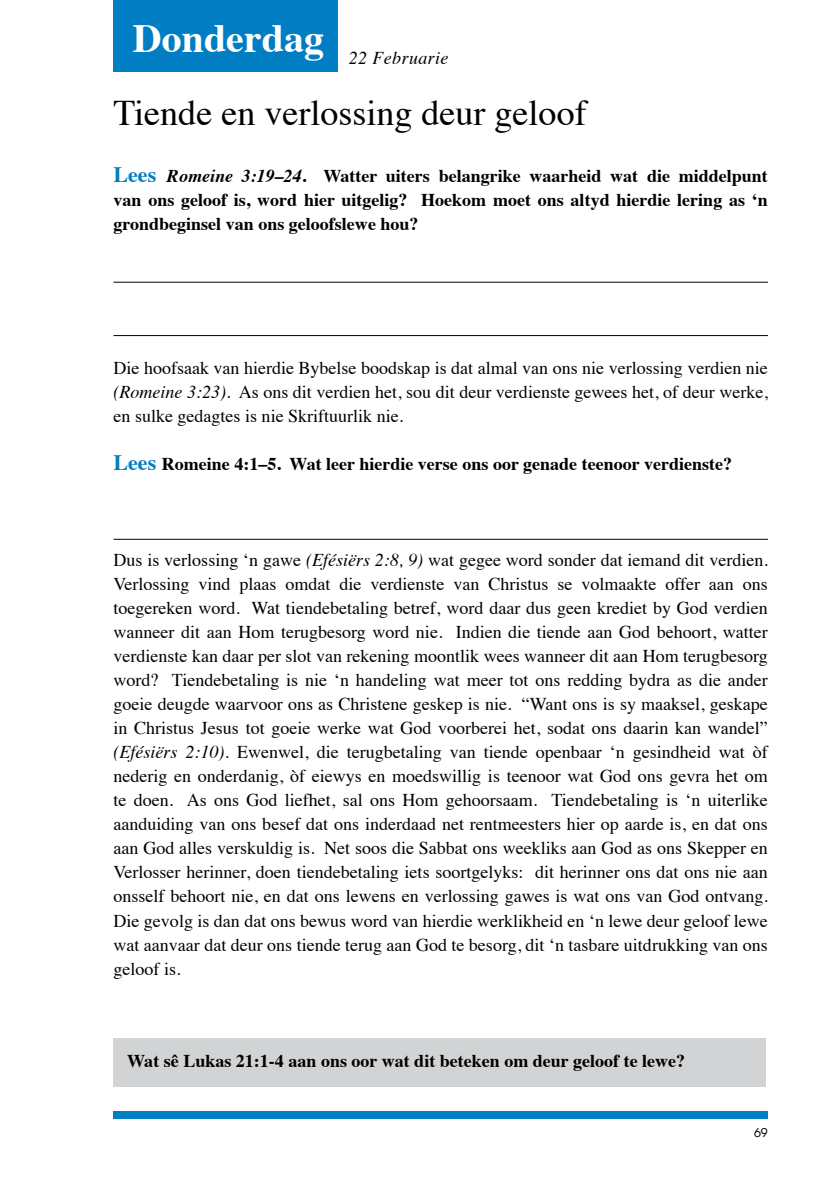
<style>
.page{position:relative;width:840px;height:1191px;background:#fff}
.page>*{position:absolute;margin:0;border:0;box-sizing:border-box;transform-origin:0 0}
.t1{font:700 40px "Times";color:#fff}
.t2{font:36px "Times";color:#000}
.t3{font:18px/24px "Times";color:#000;text-align:justify}
.t4{font:700 18px/24px "Times";color:#000;text-align:justify}
.t5{font:italic 18px "Times";letter-spacing:.02em;color:#000}
.t6{font:12px "ITC Avant Garde Std";color:#000}
.s1{font-size:22px;color:#007dc3}
.s2{font-style:italic}
</style>
<div class="page">
<div style="left:113px;top:1111px;width:654px;height:8px;background:#007dc3"></div>
<div style="left:113px;top:0;width:225px;height:71px;background:#007dc3"></div>
<hr style="left:113px;top:282px;width:654px;height:1px;background:#000">
<hr style="left:113px;top:539px;width:654px;height:1px;background:#000">
<hr style="left:113px;top:335px;width:654px;height:1px;background:#000">
<div style="left:113px;top:1038px;width:652px;height:49px;background:#d1d3d4"></div>
<h1 class="t1" style="left:133px;top:0;width:193px">Donderdag</h1>
<p class="t5" style="left:349px;top:42px;width:101px">22 Februarie</p>
<h2 class="t2" style="left:113px;top:80px;width:474px">Tiende en verlossing deur geloof</h2>
<p class="t4" style="left:113px;top:162px;width:655px"><span class="s1">Lees</span> <span class="s2">Romeine 3:19–24</span>. Watter uiters belangrike waarheid wat die middelpunt van ons geloof is, word hier uitgelig? Hoekom moet ons altyd hierdie lering as ‘n grondbeginsel van ons geloofslewe hou?</p>
<p class="t3" style="left:113px;top:355px;width:655px">Die hoofsaak van hierdie Bybelse boodskap is dat almal van ons nie verlossing verdien nie <span class="s2">(Romeine 3:23).</span> As ons dit verdien het, sou dit deur verdienste gewees het, of deur werke, en sulke gedagtes is nie Skriftuurlik nie.</p>
<p class="t4" style="left:113px;top:450px;width:619px"><span class="s1">Lees</span> Romeine 4:1–5. Wat leer hierdie verse ons oor genade teenoor verdienste?</p>
<p class="t3" style="left:113px;top:547px;width:655px">Dus is verlossing ‘n gawe <span class="s2">(Efésiërs 2:8, 9)</span> wat gegee word sonder dat iemand dit verdien.<br>Verlossing vind plaas omdat die verdienste van Christus se volmaakte offer aan ons toegereken word. Wat tiendebetaling betref, word daar dus geen krediet by God verdien wanneer dit aan Hom terugbesorg word nie. Indien die tiende aan God behoort, watter verdienste kan daar per slot van rekening moontlik wees wanneer dit aan Hom terugbesorg word? Tiendebetaling is nie ‘n handeling wat meer tot ons redding bydra as die ander goeie deugde waarvoor ons as Christene geskep is nie. “Want ons is sy maaksel, geskape in Christus Jesus tot goeie werke wat God voorberei het, sodat ons daarin kan wandel” <span class="s2">(Efésiërs 2:10).</span> Ewenwel, die terugbetaling van tiende openbaar ‘n gesindheid wat òf nederig en onderdanig, òf eiewys en moedswillig is teenoor wat God ons gevra het om te doen. As ons God liefhet, sal ons Hom gehoorsaam. Tiendebetaling is ‘n uiterlike aanduiding van ons besef dat ons inderdaad net rentmeesters hier op aarde is, en dat ons aan God alles verskuldig is. Net soos die Sabbat ons weekliks aan God as ons Skepper en Verlosser herinner, doen tiendebetaling iets soortgelyks: dit herinner ons dat ons nie aan onsself behoort nie, en dat ons lewens en verlossing gawes is wat ons van God ontvang.<br>Die gevolg is dan dat ons bewus word van hierdie werklikheid en ‘n lewe deur geloof lewe wat aanvaar dat deur ons tiende terug aan God te besorg, dit ‘n tasbare uitdrukking van ons geloof is.</p>
<p class="t4" style="left:127px;top:1047px;width:559px">Wat sê Lukas 21:1-4 aan ons oor wat dit beteken om deur geloof te lewe?</p>
<p class="t6" style="left:753px;top:1125px;width:15px">69</p>
</div>
